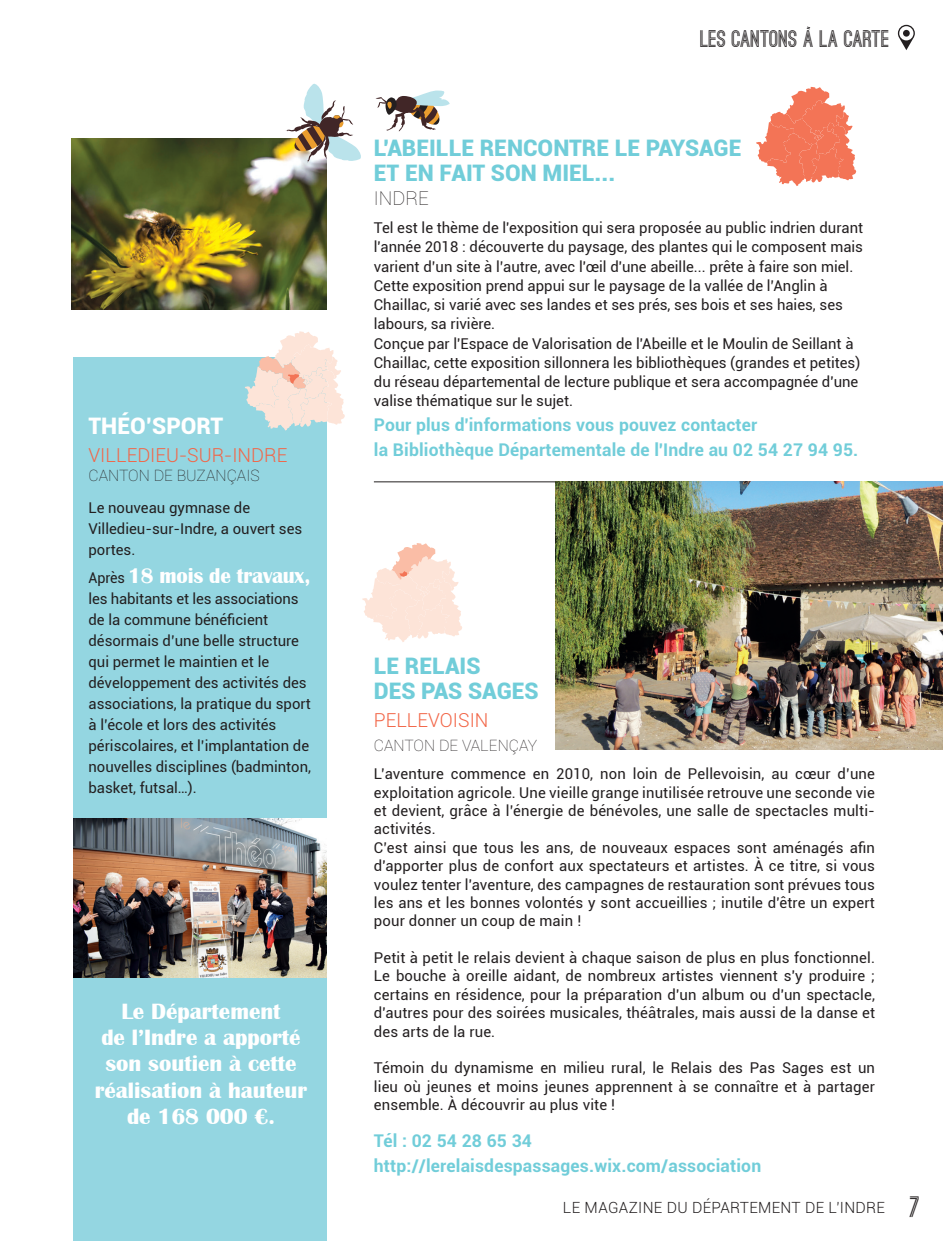
<style>
.page{position:relative;width:943px;height:1241px;background:#fff}
.page>*{position:absolute;margin:0;border:0;box-sizing:border-box;transform-origin:0 0}
.t1{font:700 22.75px/26.2px "Britannic";color:#fff;text-align:center}
.t2{font:900 22.75px/24.5px "Roboto";color:#71cdd9}
.t3{font:700 22.75px "Ostrich Sans";color:#231f20}
.t4{font:900 22.75px "Roboto";color:#fff}
.t5{font:700 21.88px "Britannic";letter-spacing:-.01em;color:#fff;scale:.96 1}
.t6{font:300 19.25px "Roboto";color:#f26648}
.t7{font:100 19.25px "Roboto";color:#231f20}
.t8{font:700 17.5px/24.5px "Roboto";letter-spacing:.01em;color:#71cdd9}
.t9{font:100 15.75px "Roboto";color:#231f20}
.t10{font:300 15.4px "Roboto";letter-spacing:.02em;color:#231f20}
.t11{font:14.88px/18.4px "Roboto";color:#231f20}
.s1{font-family:"Roboto";font-weight:400;font-size:14.88px;color:#231f20}
.s2{font-family:"Ostrich Sans";font-weight:700;font-size:28px}
</style>
<div class="page">
<hr style="left:374px;top:481px;width:569px;height:1px;background:#231f20">
<svg style="left:897px;top:25px;width:17px;height:25px"></svg>
<div style="left:903px;top:30px;width:6px;height:7px;background:#231f20;border-radius:50%"></div>
<div style="left:73px;top:357px;width:253px;height:883px;background:#94d6e1"></div>
<svg style="left:756px;top:87px;width:100px;height:99px"></svg>
<img style="left:73px;top:818px;width:253px;height:159px">
<svg style="left:245px;top:331px;width:100px;height:99px"></svg>
<svg style="left:362px;top:543px;width:100px;height:99px"></svg>
<img style="left:555px;top:481px;width:388px;height:268px">
<svg style="left:375px;top:90px;width:74px;height:41px"></svg>
<img style="left:71px;top:139px;width:255px;height:170px">
<svg style="left:285px;top:83px;width:76px;height:79px"></svg>
<h1 class="t4" style="left:88px;top:410px;width:136px">THÉO’SPORT</h1>
<p class="t6" style="left:88px;top:442px;width:200px">VILLEDIEU-SUR-INDRE</p>
<p class="t9" style="left:88px;top:464px;width:173px">CANTON DE BUZANÇAIS</p>
<p class="t11" style="left:88px;top:496px;width:215px;line-height:21px">Le nouveau gymnase de<br>Villedieu-sur-Indre, a ouvert ses portes.</p>
<h2 class="t5" style="left:88px;top:563px;width:232px"><span class="s1">Après</span> 18 mois de travaux,</h2>
<p class="t11" style="left:88px;top:587px;width:224px;line-height:21px">les habitants et les associations de la commune bénéficient désormais d’une belle structure qui permet le maintien et le développement des activités des associations, la pratique du sport à l’école et lors des activités périscolaires, et l’implantation de nouvelles disciplines (badminton, basket, futsal…).</p>
<h1 class="t1" style="left:95px;top:998px;width:214px">Le Département<br>de l’Indre a apporté son soutien à cette réalisation à hauteur de 168 000 €.</h1>
<h1 class="t3" style="left:700px;top:30px;width:191px">LES CANTONS A LA CARTE</h1>
<h1 class="t2" style="left:374px;top:135px;width:369px">L'ABEILLE RENCONTRE LE PAYSAGE<br>ET EN FAIT SON MIEL...</h1>
<p class="t7" style="left:374px;top:185px;width:56px">INDRE</p>
<p class="t11" style="left:374px;top:217px;width:491px;line-height:19.2px">Tel est le thème de l'exposition qui sera proposée au public indrien durant l'année 2018 : découverte du paysage, des plantes qui le composent mais varient d’un site à l’autre, avec l'œil d'une abeille... prête à faire son miel.<br>Cette exposition prend appui sur le paysage de la vallée de l’Anglin à Chaillac, si varié avec ses landes et ses prés, ses bois et ses haies, ses labours, sa rivière.<br>Conçue par l'Espace de Valorisation de l'Abeille et le Moulin de Seillant à Chaillac, cette exposition sillonnera les bibliothèques (grandes et petites) du réseau départemental de lecture publique et sera accompagnée d'une valise thématique sur le sujet.</p>
<p class="t8" style="left:374px;top:412px;width:486px">Pour plus d'informations vous pouvez contacter<br>la Bibliothèque Départementale de l'Indre au 02 54 27 94 95.</p>
<h1 class="t2" style="left:374px;top:652px;width:166px">LE RELAIS<br>DES PAS SAGES</h1>
<p class="t6" style="left:374px;top:706px;width:116px">PELLEVOISIN</p>
<p class="t9" style="left:374px;top:734px;width:165px">CANTON DE VALENÇAY</p>
<p class="t11" style="left:374px;top:764px;width:502px">L’aventure commence en 2010, non loin de Pellevoisin, au cœur d’une exploitation agricole. Une vieille grange inutilisée retrouve une seconde vie et devient, grâce à l’énergie de bénévoles, une salle de spectacles multi&shy;activités.<br>C’est ainsi que tous les ans, de nouveaux espaces sont aménagés afin d'apporter plus de confort aux spectateurs et artistes. À ce titre, si vous voulez tenter l'aventure, des campagnes de restauration sont prévues tous les ans et les bonnes volontés y sont accueillies ; inutile d'être un expert pour donner un coup de main !</p>
<p class="t11" style="left:374px;top:947px;width:502px;text-align:justify">Petit à petit le relais devient à chaque saison de plus en plus fonctionnel.<br>Le bouche à oreille aidant, de nombreux artistes viennent s'y produire ; certains en résidence, pour la préparation d'un album ou d'un spectacle, d'autres pour des soirées musicales, théâtrales, mais aussi de la danse et des arts de la rue.</p>
<p class="t11" style="left:374px;top:1058px;width:502px;text-align:justify">Témoin du dynamisme en milieu rural, le Relais des Pas Sages est un lieu où jeunes et moins jeunes apprennent à se connaître et à partager ensemble. À découvrir au plus vite !</p>
<p class="t8" style="left:374px;top:1127px;width:389px">Tél : 02 54 28 65 34 http://lerelaisdespassages.wix.com/association</p>
<p class="t10" style="left:563px;top:1196px;width:358px">LE MAGAZINE DU DÉPARTEMENT DE L'INDRE <span class="s2">7</span></p>
</div>
